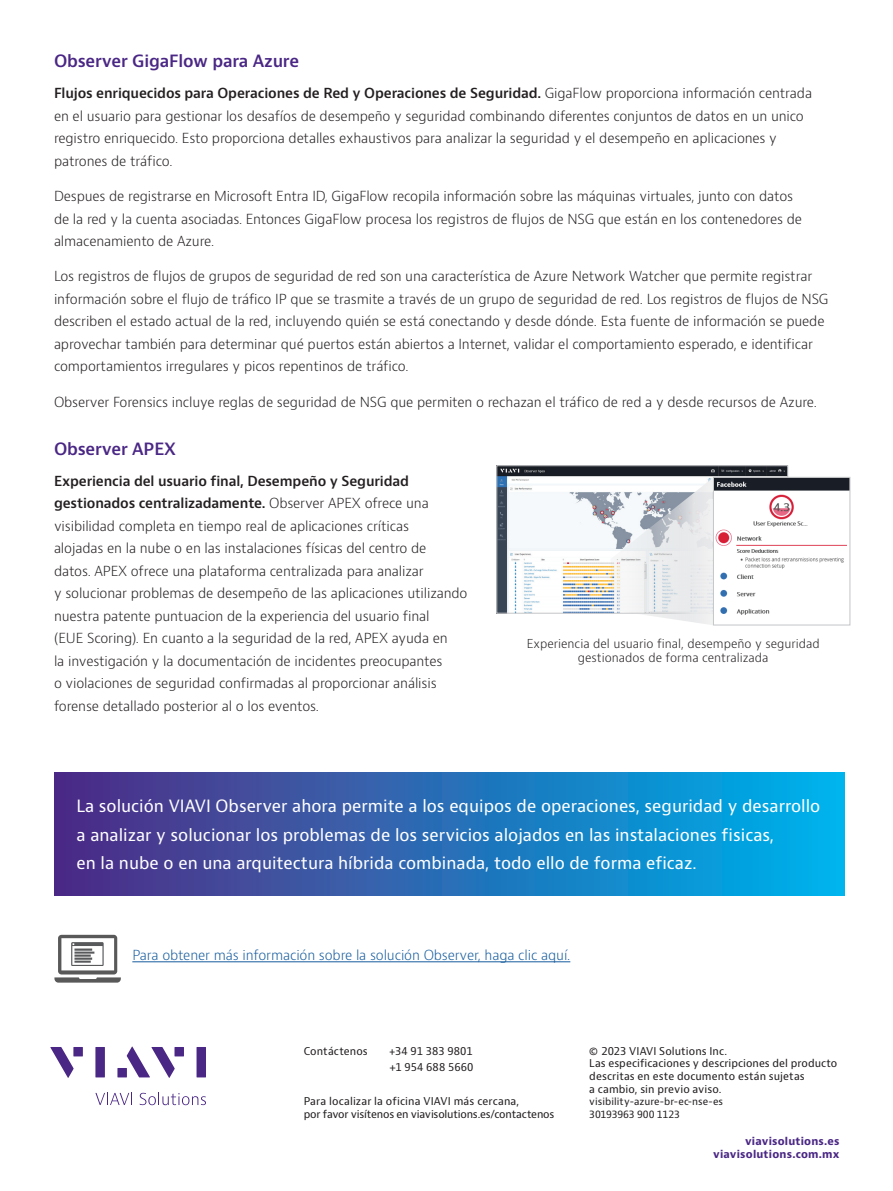
<style>
.page{position:relative;width:893px;height:1191px;background:#fff}
.page>*{position:absolute;margin:0;border:0;box-sizing:border-box;transform-origin:0 0}
.P_Intro_12_20{font:16.5px/28.5px "Bernino Sans";color:#fff}
.H2_Heading_Purple_12_16{font:600 16.5px "Bernino Sans";letter-spacing:-.01em;color:#4a2785}
.P_10_16{font:300 13.5px/22.5px "Bernino Sans";letter-spacing:-.01em;color:#231f20}
.P_10_16-2{font:300 13.5px "Bernino Sans";letter-spacing:-.01em;color:#175d9e}
.P_10_16-3{font:300 12px/14.4px "Bernino Sans";color:#231f20;text-align:center}
.t1{font:10.5px/12.6px "Bernino Sans";letter-spacing:.005em;color:#231f20}
.t2{font:10.5px/12.6px "Bernino Sans";letter-spacing:-.015em;color:#231f20}
.t3{font:700 10.5px/12.6px "Bernino Sans";letter-spacing:.02em;color:#4a2785;text-align:right}
.t4{font:9.75px/12.6px "Bernino Sans";letter-spacing:.005em;color:#231f20}
.s1{font-weight:600}
</style>
<div class="page">
<svg style="left:50px;top:1047px;width:24px;height:31px"></svg>
<div style="left:73px;top:1047px;width:10px;height:9px;background:#4a2785"></div>
<div style="left:95px;top:1047px;width:10px;height:30px;background:#4a2785"></div>
<div style="left:174px;top:1047px;width:10px;height:9px;background:#4a2785"></div>
<div style="left:197px;top:1047px;width:9px;height:30px;background:#4a2785"></div>
<svg style="left:127px;top:1046px;width:48px;height:32px"></svg>
<div style="left:117px;top:1068px;width:10px;height:9px;background:#4a2785"></div>
<svg style="left:95px;top:1093px;width:37px;height:12px"></svg>
<svg style="left:140px;top:1092px;width:66px;height:13px"></svg>
<img style="left:498px;top:467px;width:288px;height:145px">
<div style="left:496px;top:465px;width:292px;height:149px;border:1px solid #c7c8ca"></div>
<svg style="left:611px;top:476px;width:240px;height:150px"></svg>
<div style="left:54px;top:772px;width:790px;height:123px;background:linear-gradient(to right,#542a83,#00b3ec)"></div>
<hr style="left:132px;top:961px;width:438px;height:1px;background:#175d9e">
<svg style="left:54px;top:934px;width:66px;height:48px"></svg>
<p class="H2_Heading_Purple_12_16" style="left:54px;top:51px;width:247px">Observer GigaFlow para Azure</p>
<p class="P_10_16" style="left:54px;top:82px;width:760px"><span class="s1">Flujos enriquecidos para Operaciones de Red y Operaciones de Seguridad.</span> GigaFlow proporciona información centrada en el usuario para gestionar los desafíos de desempeño y seguridad combinando diferentes conjuntos de datos en un unico registro enriquecido. Esto proporciona detalles exhaustivos para analizar la seguridad y el desempeño en aplicaciones y patrones de tráfico.</p>
<p class="P_10_16" style="left:54px;top:185px;width:750px">Despues de registrarse en Microsoft Entra ID, GigaFlow recopila información sobre las máquinas virtuales, junto con datos de la red y la cuenta asociadas. Entonces GigaFlow procesa los registros de flujos de NSG que están en los contenedores de almacenamiento de Azure.</p>
<p class="P_10_16" style="left:54px;top:265px;width:776px">Los registros de flujos de grupos de seguridad de red son una característica de Azure Network Watcher que permite registrar información sobre el flujo de tráfico IP que se trasmite a través de un grupo de seguridad de red. Los registros de flujos de NSG describen el estado actual de la red, incluyendo quién se está conectando y desde dónde. Esta fuente de información se puede aprovechar también para determinar qué puertos están abiertos a Internet, validar el comportamiento esperado, e identificar comportamientos irregulares y picos repentinos de tráfico.</p>
<p class="P_10_16" style="left:54px;top:391px;width:764px">Observer Forensics incluye reglas de seguridad de NSG que permiten o rechazan el tráfico de red a y desde recursos de Azure.</p>
<p class="H2_Heading_Purple_12_16" style="left:54px;top:438px;width:124px">Observer APEX</p>
<p class="P_10_16" style="left:54px;top:470px;width:415px"><span class="s1">Experiencia del usuario final, Desempeño y Seguridad gestionados centralizadamente.</span> Observer APEX ofrece una visibilidad completa en tiempo real de aplicaciones críticas<br>alojadas en la nube o en las instalaciones físicas del centro de<br>datos. APEX ofrece una plataforma centralizada para analizar<br>y solucionar problemas de desempeño de las aplicaciones utilizando nuestra patente puntuacion de la experiencia del usuario final<br>(EUE Scoring). En cuanto a la seguridad de la red, APEX ayuda en<br>la investigación y la documentación de incidentes preocupantes<br>o violaciones de seguridad confirmadas al proporcionar análisis forense detallado posterior al o los eventos.</p>
<p class="P_10_16-3" style="left:527px;top:636px;width:294px">Experiencia del usuario final, desempeño y seguridad gestionados de forma centralizada</p>
<p class="P_Intro_12_20" style="left:77px;top:792px;width:745px">La solución VIAVI Observer ahora permite a los equipos de operaciones, seguridad y desarrollo a analizar y solucionar los problemas de los servicios alojados en las instalaciones fisicas,<br>en la nube o en una arquitectura híbrida combinada, todo ello de forma eficaz.</p>
<p class="P_10_16-2" style="left:132px;top:946px;width:439px">Para obtener más información sobre la solución Observer, haga clic aquí.</p>
<p class="t1" style="left:304px;top:1045px;width:66px">Contáctenos</p>
<p class="t1" style="left:389px;top:1043px;width:86px;line-height:16.5px">+34 91 383 9801 +1 954 688 5660</p>
<p class="t2" style="left:304px;top:1095px;width:252px">Para localizar la oficina VIAVI más cercana,<br>por favor visítenos en viavisolutions.es/contactenos</p>
<p class="t1" style="left:589px;top:1045px;width:250px">© 2023 VIAVI Solutions Inc.<br>Las especificaciones y descripciones del producto descritas en este documento están sujetas<br>a cambio, sin previo aviso.</p>
<p class="t4" style="left:589px;top:1095px;width:135px">visibility-azure-br-ec-nse-es<br>30193963 900 1123</p>
<p class="t3" style="left:713px;top:1135px;width:128px">viavisolutions.es viavisolutions.com.mx</p>
</div>
